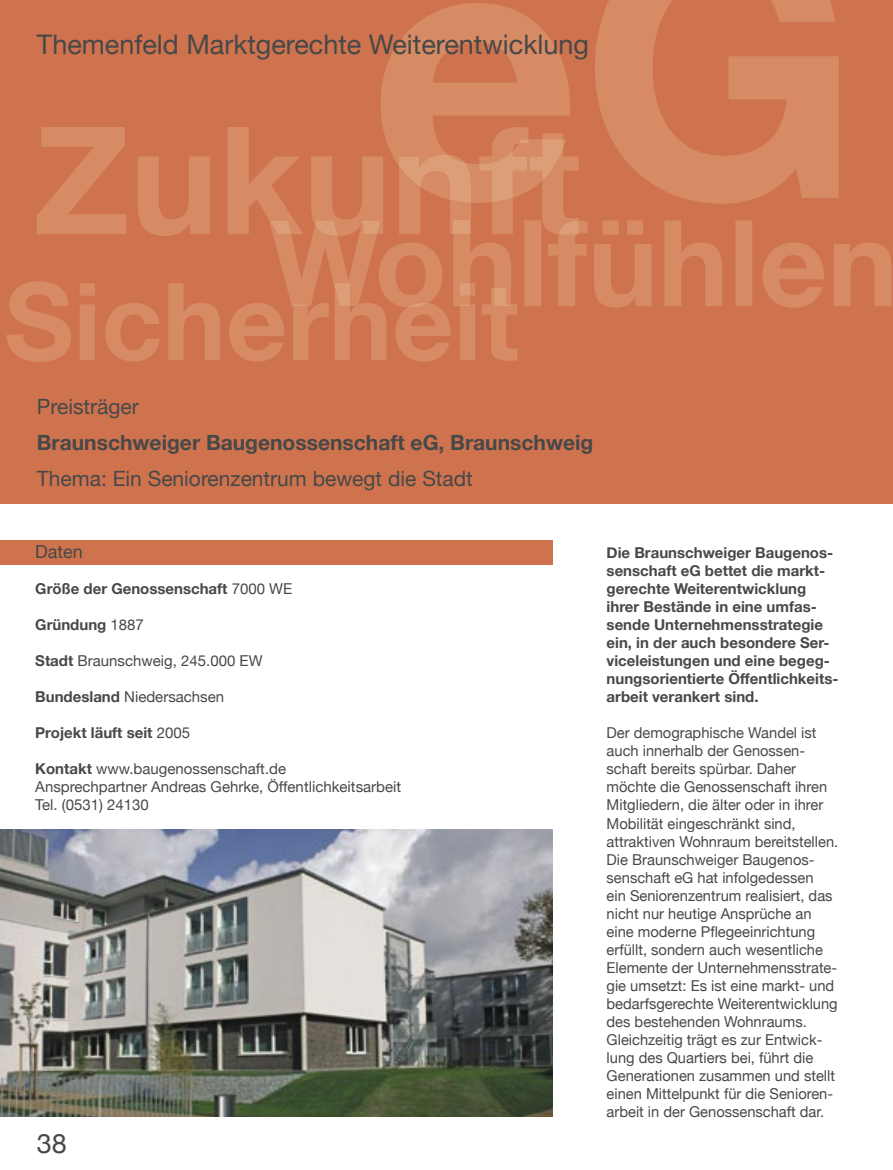
<style>
.page{position:relative;width:893px;height:1170px;background:#fff}
.page>*{position:absolute;margin:0;border:0;box-sizing:border-box;transform-origin:0 0}
.t1{font:27px "Helvetica Neue";color:#474848}
.t2{font:21px "Helvetica Neue";color:#474848}
.t3{font:700 21px "Helvetica Neue";color:#474848}
.t4{font:18px "Helvetica Neue";color:#474848}
.t5{font:15px/18px "Helvetica Neue";color:#474848}
.t6{font:700 15px/18px "Helvetica Neue";color:#474848}
.s1{font-weight:400}
.s2{font-weight:700}
</style>
<div class="page">
<div style="left:0;top:0;width:893px;height:504px;background:#cf734f"></div>
<div style="left:0;top:540px;width:553px;height:24px;background:#cf734f"></div>
<svg style="left:273px;top:220px;width:618px;height:88px"></svg>
<svg style="left:7px;top:281px;width:510px;height:81px"></svg>
<svg style="left:37px;top:127px;width:89px;height:107px;fill:#d68b65"></svg>
<svg style="left:381px;top:0;width:458px;height:204px;fill:#d68b65"></svg>
<svg style="left:138px;top:127px;width:441px;height:109px"></svg>
<img style="left:0;top:829px;width:553px;height:287px">
<h1 class="t1" style="left:37px;top:28px;width:554px">Themenfeld Marktgerechte Weiterentwicklung</h1>
<h2 class="t2" style="left:37px;top:394px;width:103px">Preisträger</h2>
<h2 class="t3" style="left:37px;top:430px;width:558px">Braunschweiger Baugenossenschaft eG, Braunschweig</h2>
<h2 class="t2" style="left:37px;top:466px;width:438px">Thema: Ein Seniorenzentrum bewegt die Stadt</h2>
<p class="t4" style="left:35px;top:541px;width:49px">Daten</p>
<p class="t6" style="left:35px;top:579px;width:258px">Größe der Genossenschaft <span class="s1">7000 WE</span></p>
<p class="t6" style="left:35px;top:615px;width:110px">Gründung <span class="s1">1887</span></p>
<p class="t5" style="left:35px;top:651px;width:229px"><span class="s2">Stadt</span> Braunschweig, 245.000 EW</p>
<p class="t5" style="left:35px;top:687px;width:190px"><span class="s2">Bundesland</span> Niedersachsen</p>
<p class="t6" style="left:35px;top:723px;width:156px">Projekt läuft seit <span class="s1">2005</span></p>
<p class="t5" style="left:35px;top:759px;width:367px"><span class="s2">Kontakt</span> www.baugenossenschaft.de<br>Ansprechpartner Andreas Gehrke, Öffentlichkeitsarbeit<br>Tel. (0531) 24130</p>
<h1 class="t1" style="left:37px;top:1126px;width:32px">38</h1>
<p class="t6" style="left:607px;top:543px;width:233px">Die Braunschweiger Baugenos&shy;senschaft eG bettet die markt&shy;gerechte Weiterentwicklung ihrer Bestände in eine umfas&shy;sende Unternehmensstrategie ein, in der auch besondere Ser&shy;viceleistungen und eine begeg&shy;nungsorientierte Öffentlichkeits&shy;arbeit verankert sind.</p>
<p class="t5" style="left:607px;top:723px;width:233px">Der demographische Wandel ist auch innerhalb der Genossen&shy;schaft bereits spürbar. Daher möchte die Genossenschaft ihren Mitgliedern, die älter oder in ihrer Mobilität eingeschränkt sind, attraktiven Wohnraum bereitstellen.<br>Die Braunschweiger Baugenos&shy;senschaft eG hat infolgedessen<br>ein Seniorenzentrum realisiert, das nicht nur heutige Ansprüche an eine moderne Pflegeeinrichtung erfüllt, sondern auch wesentliche Elemente der Unternehmensstrate&shy;gie umsetzt: Es ist eine markt- und bedarfsgerechte Weiterentwicklung des bestehenden Wohnraums.<br>Gleichzeitig trägt es zur Entwick&shy;lung des Quartiers bei, führt die Generationen zusammen und stellt einen Mittelpunkt für die Senioren&shy;arbeit in der Genossenschaft dar.</p>
</div>
